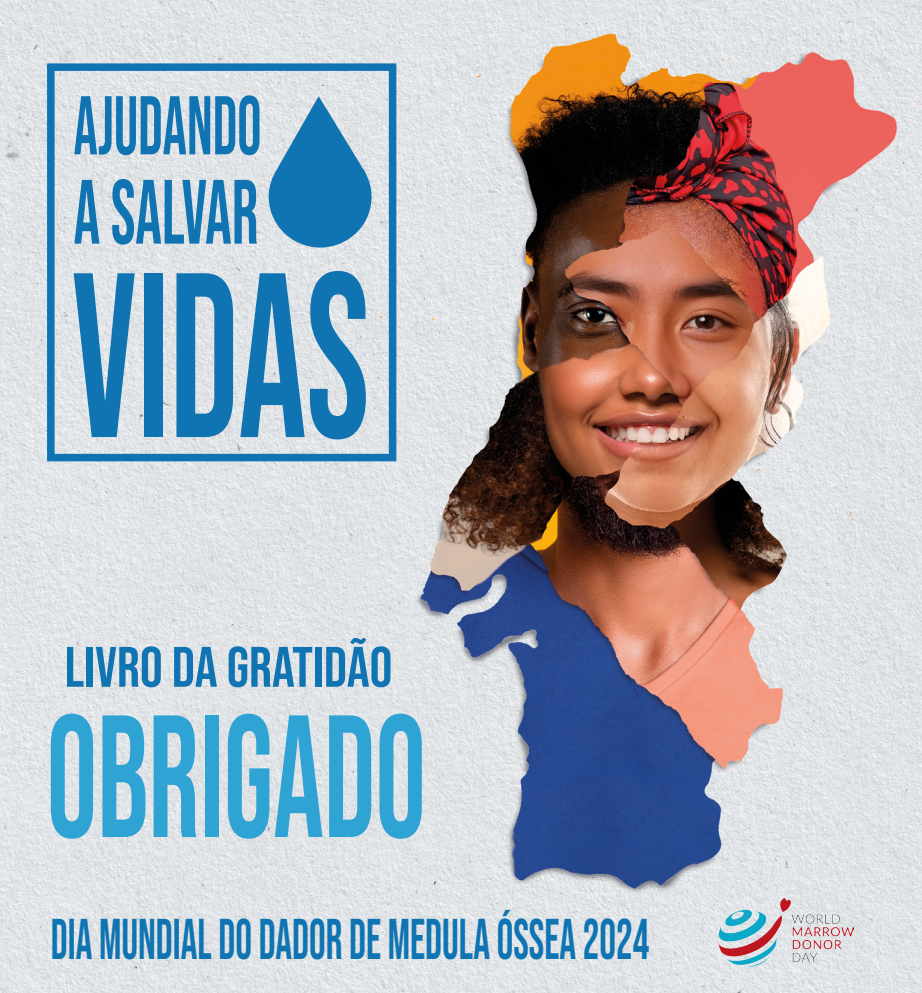
<style>
.page{position:relative;width:922px;height:993px;background:#fff}
.page>*{position:absolute;margin:0;border:0;box-sizing:border-box;transform-origin:0 0}
.t1{font:233.75px "Bebas Neue";color:#1074b2;scale:.73 1}
.t2{font:173.5px "Bebas Neue";color:#30a3d5;scale:.73 1}
.t3{font:91px "Bebas Neue";letter-spacing:-.005em;color:#1074b2;scale:.73 1}
.t4{font:83px "Bebas Neue";color:#1074b2;scale:.73 1}
.t5{font:57px "Bebas Neue";color:#1074b2;scale:.73 1}
.t6{font:57px "Bebas Neue";color:#1074b2}
</style>
<div class="page">
<img style="left:0;top:0;width:921px;height:992px">
<div style="left:47px;top:63px;width:349px;height:398px;border:8px solid #1074b2"></div>
<svg style="left:266px;top:96px;width:106px;height:161px;background:#67a2c8"></svg>
<img style="left:718px;top:898px;width:135px;height:68px">
<h3 class="t4" style="left:74px;top:79px;width:259px">AJUDANDO</h3>
<h3 class="t3" style="left:74px;top:160px;width:255px">A SALVAR</h3>
<h1 class="t1" style="left:72px;top:224px;width:409px">VIDAS</h1>
<p class="t6" style="left:65px;top:634px;width:329px">LIVRO DA GRATIDÃO</p>
<h2 class="t2" style="left:47px;top:678px;width:521px">OBRIGADO</h2>
<p class="t5" style="left:51px;top:906px;width:821px">DIA MUNDIAL DO DADOR DE MEDULA ÓSSEA 2024</p>
</div>
